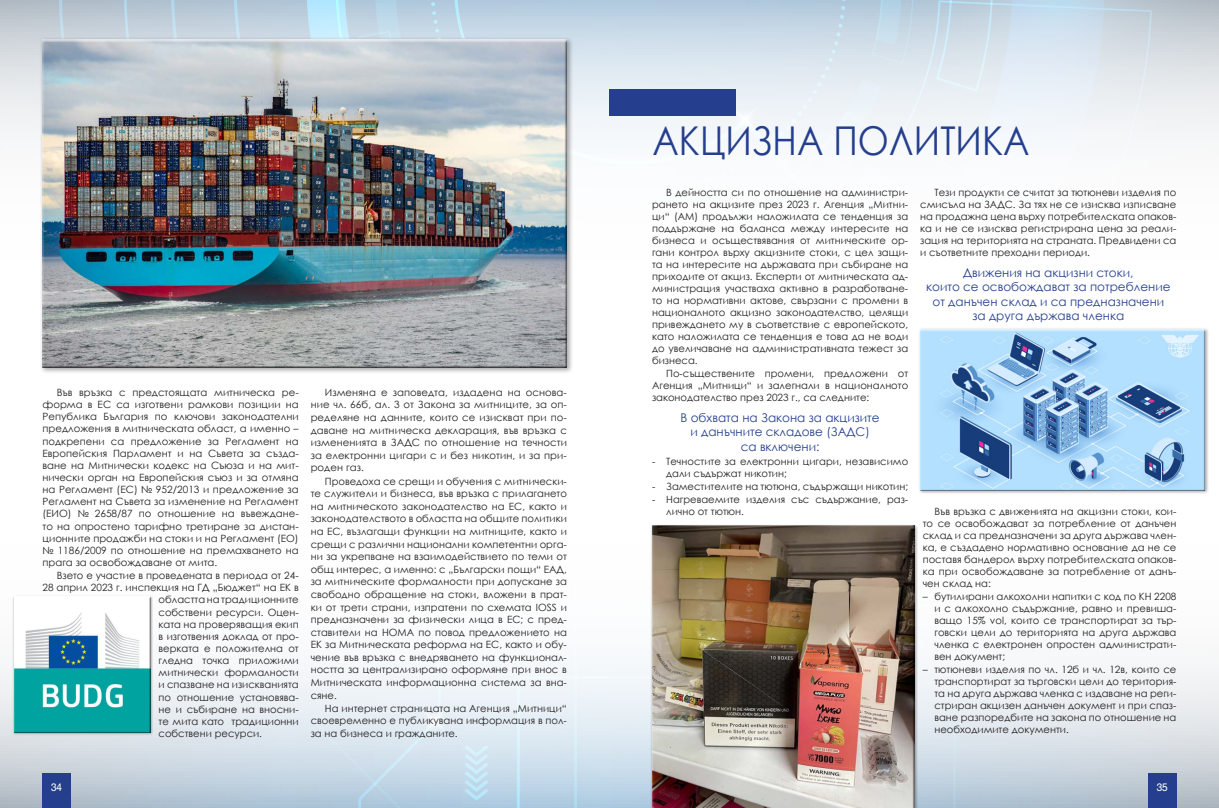
<style>
.page{position:relative;width:1219px;height:808px;background:#fff}
.page>*{position:absolute;margin:0;border:0;box-sizing:border-box;transform-origin:0 0}
.t1{font:39.7px "Century Gothic";color:#253f8e;scale:.9 1}
.t2{font:12px/14.4px "Century Gothic";color:#253f8e;text-align:center}
.t3{font:11px "Hebar CYR";color:#fff}
.t4{font:10px/12px "Century Gothic";color:#231f20;text-align:justify}
</style>
<div class="page">
<img style="left:0;top:0;width:1219px;height:808px">
<div style="left:652px;top:525px;width:263px;height:283px;background:#231f20;opacity:.75"></div>
<div style="left:918px;top:328px;width:291px;height:167px;background:#231f20;opacity:.4"></div>
<div style="left:919px;top:329px;width:286px;height:162px;background:#231f20;opacity:.75"></div>
<div style="left:1148px;top:773px;width:28px;height:35px;background:#253f8e"></div>
<div style="left:43px;top:773px;width:28px;height:35px;background:#253f8e"></div>
<div style="left:609px;top:89px;width:127px;height:27px;background:#253f8e"></div>
<div style="left:13px;top:595px;width:140px;height:141px;background:#231f20;opacity:.4"></div>
<div style="left:13px;top:596px;width:137px;height:137px;background:#231f20;opacity:.75"></div>
<div style="left:39px;top:37px;width:534px;height:337px;background:#231f20;opacity:.4"></div>
<div style="left:42px;top:39px;width:526px;height:329px;background:#231f20;opacity:.75"></div>
<p class="t4" style="left:43px;top:386px;width:258px;text-indent:14px">Във връзка с предстоящата митническа ре&shy;форма в ЕС са изготвени рамкови позиции на Република България по ключови законодателни предложения в митническата област, а именно – подкрепени са предложение за Регламент на Европейския Парламент и на Съвета за създа&shy;ване на Митнически кодекс на Съюза и на мит&shy;нически орган на Европейския съюз и за отмяна на Регламент (ЕС) № 952/2013 и предложение за Регламент на Съвета за изменение на Регламент (ЕИО) № 2658/87 по отношение на въвеждане&shy;то на опростено тарифно третиране за дистан&shy;ционните продажби на стоки и на Регламент (ЕО) № 1186/2009 по отношение на премахването на прага за освобождаване от мита.</p>
<p class="t4" style="left:57px;top:569px;width:243px">Взето е участие в проведената в периода от 24-</p>
<p class="t4" style="left:43px;top:581px;width:258px">28 април 2023 г. инспекция на ГД „Бюджет“ на ЕК в</p>
<p class="t4" style="left:159px;top:594px;width:142px">областта на традиционните</p>
<p class="t4" style="left:159px;top:606px;width:142px">собствени ресурси. Оцен-</p>
<p class="t4" style="left:159px;top:618px;width:142px">ката на проверяващия екип</p>
<p class="t4" style="left:159px;top:630px;width:142px">в изготвения доклад от про-</p>
<p class="t4" style="left:159px;top:642px;width:142px">верката е положителна от</p>
<p class="t4" style="left:159px;top:654px;width:142px">гледна точка приложими</p>
<p class="t4" style="left:159px;top:666px;width:142px">митнически формалности</p>
<p class="t4" style="left:159px;top:679px;width:142px">и спазване на изискванията</p>
<p class="t4" style="left:159px;top:691px;width:142px">по отношение установява-</p>
<p class="t4" style="left:159px;top:703px;width:142px">не и събиране на вносни-</p>
<p class="t4" style="left:159px;top:715px;width:142px">те мита като традиционни</p>
<p class="t4" style="left:159px;top:727px;width:105px">собствени ресурси.</p>
<p class="t4" style="left:311px;top:386px;width:258px;line-height:12.6px;text-indent:14px">Изменяна е заповедта, издадена на основа&shy;ние чл. 66б, ал. 3 от Закона за митниците, за оп&shy;ределяне на данните, които се изискват при по&shy;даване на митническа декларация, във връзка с измененията в ЗАДС по отношение на течности за електронни цигари с и без никотин, и за при&shy;роден газ.</p>
<p class="t4" style="left:311px;top:475px;width:258px;line-height:12.6px;text-indent:14px">Проведоха се срещи и обучения с митнически&shy;те служители и бизнеса, във връзка с прилагането на митническото законодателство на ЕС, както и законодателството в областта на общите политики на ЕС, възлагащи функции на митниците, както и срещи с различни национални компетентни орга&shy;ни за укрепване на взаимодействието по теми от общ интерес, а именно: с „Български пощи“ ЕАД, за митническите формалности при допускане за свободно обращение на стоки, вложени в прат&shy;ки от трети страни, изпратени по схемата IOSS и предназначени за физически лица в ЕС; с пред&shy;ставители на НОМА по повод предложението на ЕК за Митническата реформа на ЕС, както и обу&shy;чение във връзка с внедряването на функционал&shy;ността за централизирано оформяне при внос в Митническата информационна система за вна&shy;сяне.</p>
<p class="t4" style="left:311px;top:702px;width:258px;line-height:12.6px;text-indent:14px">На интернет страницата на Агенция „Митници“ своевременно е публикувана информация в пол&shy;за на бизнеса и гражданите.</p>
<h1 class="t1" style="left:652px;top:112px;width:420px">АКЦИЗНА ПОЛИТИКА</h1>
<p class="t4" style="left:652px;top:186px;width:258px;text-indent:14px">В дейността си по отношение на администри&shy;рането на акцизите през 2023 г. Агенция „Митни&shy;ци“ (АМ) продължи наложилата се тенденция за поддържане на баланса между интересите на бизнеса и осъществявания от митническите ор&shy;гани контрол върху акцизните стоки, с цел защи&shy;та на интересите на държавата при събиране на приходите от акциз. Експерти от митническата ад&shy;министрация участваха активно в разработване&shy;то на нормативни актове, свързани с промени в националното акцизно законодателство, целящи привеждането му в съответствие с европейското, като наложилата се тенденция е това да не води до увеличаване на административната тежест за бизнеса.</p>
<p class="t4" style="left:652px;top:367px;width:258px;text-indent:14px">По-съществените промени, предложени от Агенция „Митници“ и залегнали в националното законодателство през 2023 г., са следните:</p>
<p class="t2" style="left:681px;top:410px;width:201px">В обхвата на Закона за акцизите и данъчните складове (ЗАДС)<br>са включени:</p>
<p class="t4" style="left:666px;top:456px;width:244px;text-indent:-14px">- Течностите за електронни цигари, независимо дали съдържат никотин;</p>
<p class="t4" style="left:652px;top:480px;width:258px">- Заместителите на тютюна, съдържащи никотин;</p>
<p class="t4" style="left:666px;top:493px;width:244px;text-indent:-14px">- Нагреваемите изделия със съдържание, раз&shy;лично от тютюн.</p>
<p class="t4" style="left:920px;top:186px;width:258px;text-indent:14px">Тези продукти се считат за тютюневи изделия по смисъла на ЗАДС. За тях не се изисква изписване на продажна цена върху потребителската опаков&shy;ка и не се изисква регистрирана цена за реали&shy;зация на територията на страната. Предвидени са и съответните преходни периоди.</p>
<p class="t2" style="left:926px;top:265px;width:246px">Движения на акцизни стоки,<br>които се освобождават за потребление от данъчен склад и са предназначени за друга държава членка</p>
<p class="t4" style="left:923px;top:505px;width:255px;text-indent:12px">Във връзка с движенията на акцизни стоки, кои&shy;то се освобождават за потребление от данъчен склад и са предназначени за друга държава член&shy;ка, е създадено нормативно основание да не се поставя бандерол върху потребителската опаков&shy;ка при освобождаване за потребление от данъ&shy;чен склад на:</p>
<p class="t4" style="left:934px;top:590px;width:244px;text-indent:-12px">– бутилирани алкохолни напитки с код по КН 2208 и с алкохолно съдържание, равно и превиша&shy;ващо 15% vol, които се транспортират за тър&shy;говски цели до територията на друга държава членка с електронен опростен администрати&shy;вен документ;</p>
<p class="t4" style="left:934px;top:663px;width:244px;text-indent:-12px">– тютюневи изделия по чл. 12б и чл. 12в, които се транспортират за търговски цели до територия&shy;та на друга държава членка с издаване на реги&shy;стриран акцизен данъчен документ и при спаз&shy;ване разпоредбите на закона по отношение на необходимите документи.</p>
<p class="t3" style="left:51px;top:781px;width:12px">34</p>
<p class="t3" style="left:1157px;top:781px;width:12px">35</p>
</div>
